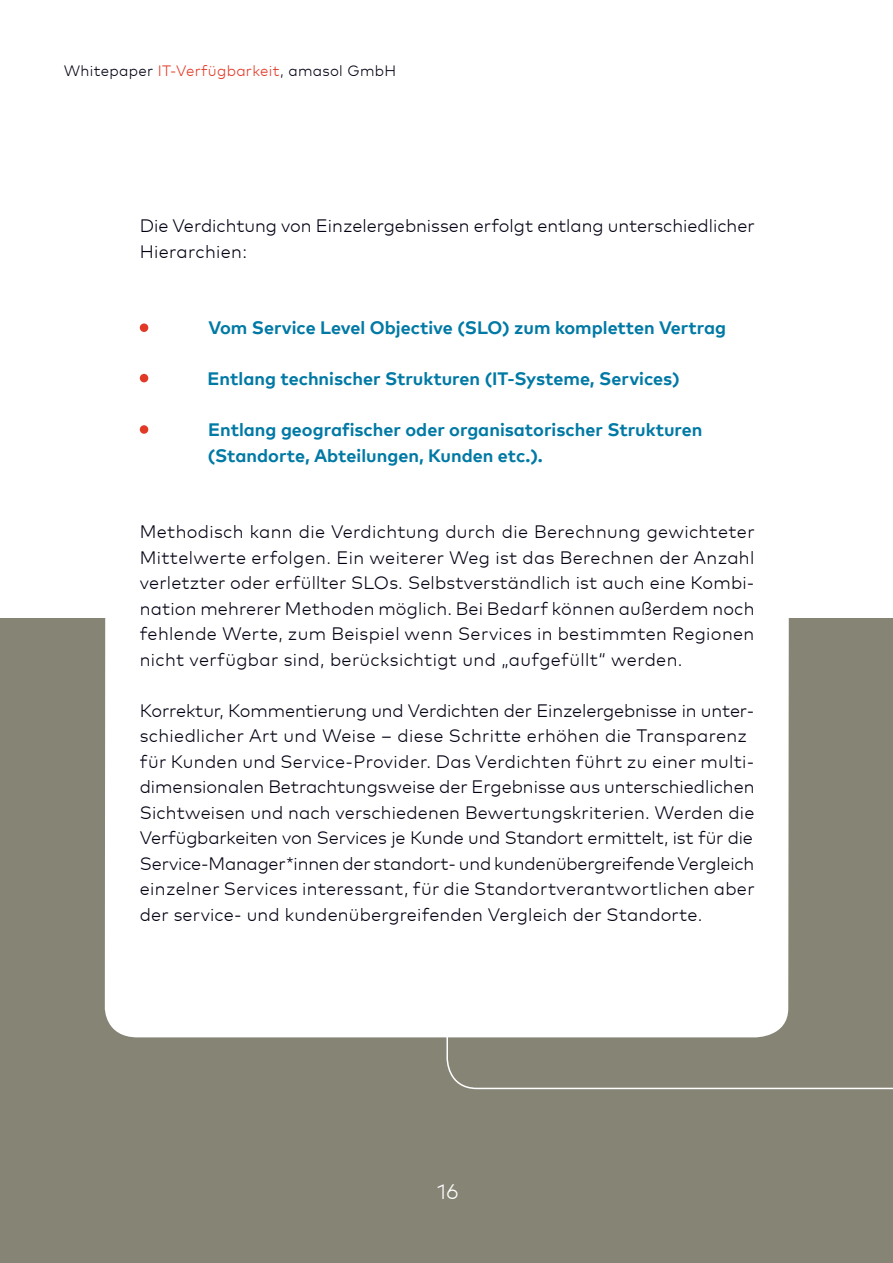
<style>
.page{position:relative;width:893px;height:1263px;background:#fff}
.page>*{position:absolute;margin:0;border:0;box-sizing:border-box;transform-origin:0 0}
.t1{font:300 21px "Mark Pro";color:#fff}
.t2{font:300 18px/25.5px "Mark Pro";color:#000012}
.t3{font:700 18px/25.5px "Mark Pro";color:#0079a5}
.t4{font:300 15px "Mark Pro";letter-spacing:.02em;color:#000012}
.s1{color:#e13926}
</style>
<div class="page">
<div style="left:0;top:618px;width:893px;height:645px;background:#868475"></div>
<svg style="left:446px;top:1037px;width:447px;height:53px"></svg>
<div style="left:140px;top:323px;width:8px;height:9px;background:#e13926;border-radius:50%"></div>
<div style="left:140px;top:374px;width:8px;height:8px;background:#e13926;border-radius:50%"></div>
<div style="left:140px;top:425px;width:8px;height:9px;background:#e13926;border-radius:50%"></div>
<div style="left:105px;top:618px;width:684px;height:419px;background:#fff"></div>
<p class="t4" style="left:64px;top:59px;width:334px">Whitepaper <span class="s1">IT-Verfügbarkeit</span>, amasol GmbH</p>
<p class="t2" style="left:140px;top:212px;width:616px">Die Verdichtung von Einzelergebnissen erfolgt entlang unterschiedlicher<br>Hierarchien:</p>
<p class="t3" style="left:208px;top:313px;width:519px">Vom Service Level Objective (SLO) zum kompletten Vertrag</p>
<p class="t3" style="left:208px;top:364px;width:474px">Entlang technischer Strukturen (IT-Systeme, Services)</p>
<p class="t3" style="left:208px;top:415px;width:496px">Entlang geografischer oder organisatorischer Strukturen (Standorte, Abteilungen, Kunden etc.).</p>
<p class="t2" style="left:140px;top:518px;width:616px;text-align:justify">Methodisch kann die Verdichtung durch die Berechnung gewichteter Mittelwerte erfolgen. Ein weiterer Weg ist das Berechnen der Anzahl verletzter oder erfüllter SLOs. Selbstverständlich ist auch eine Kombi&shy;nation mehrerer Methoden möglich. Bei Bedarf können außerdem noch fehlende Werte, zum Beispiel wenn Services in bestimmten Regionen nicht verfügbar sind, berücksichtigt und „aufgefüllt“ werden.</p>
<p class="t2" style="left:140px;top:696px;width:616px">Korrektur, Kommentierung und Verdichten der Einzelergebnisse in unter&shy;schiedlicher Art und Weise – diese Schritte erhöhen die Transparenz für Kunden und Service-Provider. Das Verdichten führt zu einer multi&shy;dimensionalen Betrachtungsweise der Ergebnisse aus unterschiedlichen Sichtweisen und nach verschiedenen Bewertungskriterien. Werden die Verfügbarkeiten von Services je Kunde und Standort ermittelt, ist für die Service-Manager*innen der standort- und kundenübergreifende Vergleich einzelner Services interessant, für die Standortverantwortlichen aber der service- und kundenübergreifenden Vergleich der Standorte.</p>
<p class="t1" style="left:437px;top:1175px;width:23px">16</p>
</div>
